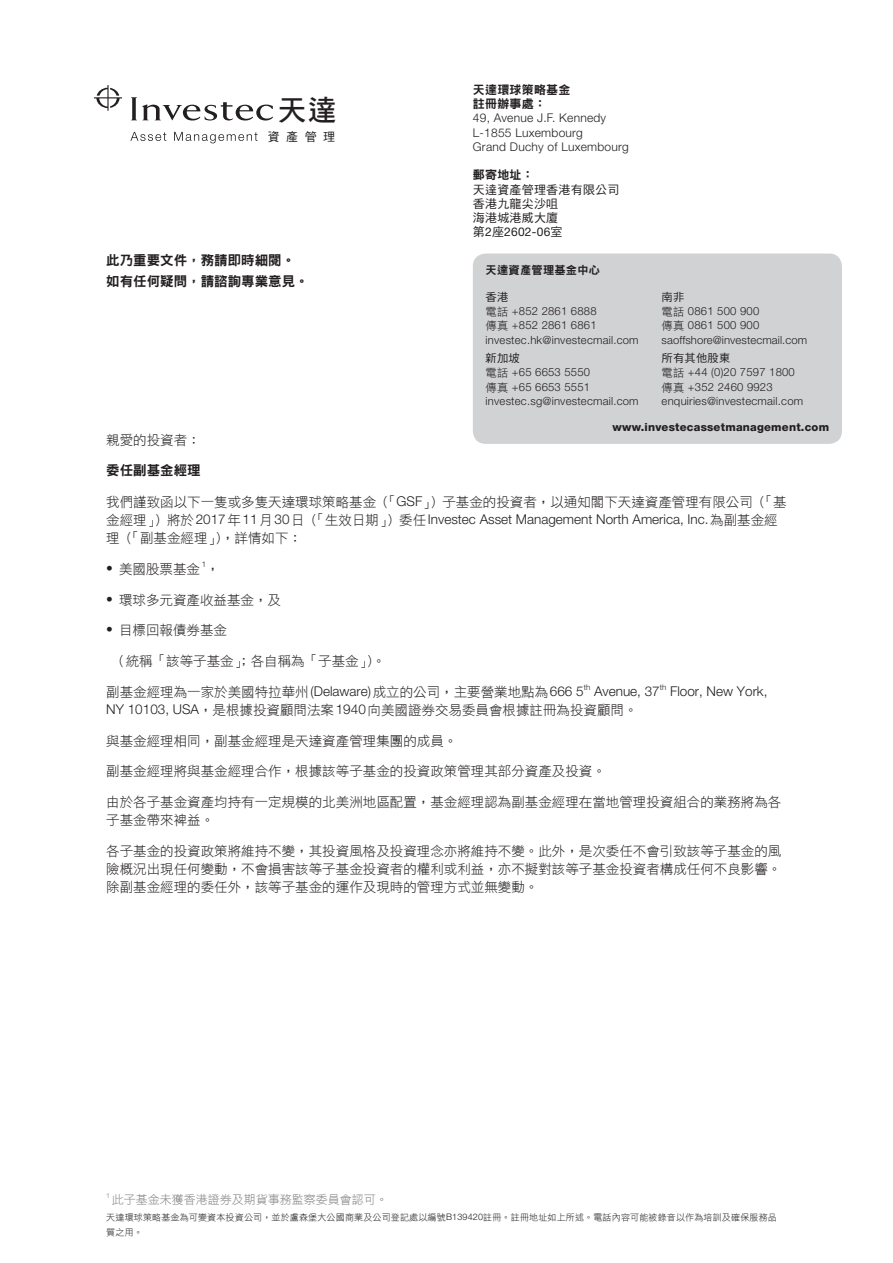
<style>
.page{position:relative;width:893px;height:1263px;background:#fff}
.page>*{position:absolute;margin:0;border:0;box-sizing:border-box;transform-origin:0 0}
.t1{font:28.5px "DF Hei HK W7";color:#231f20}
.t2{font:13.5px/18px "DF Hei Lt HK BF";color:#231f20}
.t3{font:300 13.5px "Helvetica Neue LT Std";color:#231f20}
.t4{font:13.5px/21px "DF Hei HK W9";color:#231f20}
.t5{font:300 12px/14.2px "Helvetica Neue LT Std";letter-spacing:.02em;color:#231f20}
.t6{font:12px/14.2px "DF Hei HK W5";letter-spacing:.02em;color:#231f20}
.t7{font:12px "DF Hei Lt HK BF";color:#808285}
.t8{font:12px/14.2px "DF Hei HK W9";letter-spacing:.02em;color:#231f20}
.t9{font:12px "Helvetica Neue LT Std";letter-spacing:.02em;color:#231f20}
.t10{font:300 11.25px/14.2px "Helvetica Neue LT Std";letter-spacing:.02em;color:#231f20}
.t11{font:800 11.25px "Helvetica Neue LT Std";letter-spacing:.02em;color:#231f20}
.t12{font:11.25px "DF Hei HK W5";letter-spacing:.02em;color:#231f20}
.t13{font:11.25px "DF Hei HK W9";letter-spacing:.02em;color:#231f20}
.t14{font:9px/14.2px "DF Hei Lt HK BF";letter-spacing:.02em;color:#231f20}
.t15{font:300 7.8px "Helvetica Neue LT Std";color:#231f20}
.t16{font:300 7.05px "Helvetica Neue LT Std";color:#808285}
.s1{font-family:"DF Hei HK W5"}
.s2{font-family:"DF Hei Lt HK BF";font-weight:400}
.s3{font-family:"Helvetica Neue LT Std";font-weight:300}
</style>
<div class="page">
<div style="left:473px;top:254px;width:369px;height:190px;background:#d1d2d4;border-radius:13px"></div>
<svg style="left:131px;top:97px;width:142px;height:24px"></svg>
<svg style="left:94px;top:85px;width:28px;height:26px"></svg>
<svg style="left:130px;top:132px;width:36px;height:9px"></svg>
<svg style="left:174px;top:132px;width:84px;height:11px"></svg>
<h1 class="t1" style="left:278px;top:94px;width:60px">天達</h1>
<p class="t6" style="left:268px;top:129px;width:69px">資產管理</p>
<p class="t4" style="left:106px;top:249px;width:204px">此乃重要文件，務請即時細閱。如有任何疑問，請諮詢專業意見。</p>
<p class="t8" style="left:473px;top:82px;width:99px">天達環球策略基金註冊辦事處：</p>
<p class="t5" style="left:473px;top:111px;width:158px">49, Avenue J.F. Kennedy<br>L-1855 Luxembourg<br>Grand Duchy of Luxembourg</p>
<p class="t8" style="left:473px;top:168px;width:62px">郵寄地址：</p>
<p class="t6" style="left:473px;top:182px;width:148px">天達資產管理香港有限公司香港九龍尖沙咀<br>海港城港威大廈</p>
<p class="t9" style="left:473px;top:225px;width:91px"><span class="s1">第</span>2<span class="s1">座</span>2602-06<span class="s1">室</span></p>
<p class="t13" style="left:486px;top:264px;width:116px">天達資產管理基金中心</p>
<p class="t12" style="left:486px;top:291px;width:24px">香港</p>
<p class="t10" style="left:486px;top:304px;width:155px"><span class="s2">電話</span> +852 2861 6888<br><span class="s2">傳真</span> +852 2861 6861 investec.hk@investecmail.com</p>
<p class="t12" style="left:486px;top:352px;width:36px">新加坡</p>
<p class="t10" style="left:486px;top:365px;width:155px"><span class="s2">電話</span> +65 6653 5550<br><span class="s2">傳真</span> +65 6653 5551 investec.sg@investecmail.com</p>
<p class="t12" style="left:662px;top:291px;width:24px">南非</p>
<p class="t10" style="left:662px;top:304px;width:147px"><span class="s2">電話</span> 0861 500 900<br><span class="s2">傳真</span> 0861 500 900 saoffshore@investecmail.com</p>
<p class="t12" style="left:662px;top:352px;width:70px">所有其他股東</p>
<p class="t10" style="left:662px;top:365px;width:143px"><span class="s2">電話</span> +44 (0)20 7597 1800<span class="s2">傳真</span> +352 2460 9923 enquiries@investecmail.com</p>
<p class="t11" style="left:612px;top:420px;width:218px">www.investecassetmanagement.com</p>
<p class="t2" style="left:106px;top:431px;width:96px">親愛的投資者：</p>
<p class="t4" style="left:106px;top:460px;width:96px">委任副基金經理</p>
<p class="t2" style="left:106px;top:493px;width:682px">我們謹致函以下一隻或多隻天達環球策略基金（「<span class="s3">GSF</span>」）子基金的投資者，以通知閣下天達資產管理有限公司（「基</p>
<p class="t3" style="left:106px;top:511px;width:673px"><span class="s2">金經理」）將於</span>2017<span class="s2">年</span>11<span class="s2">月</span>30<span class="s2">日（「生效日期」）委任</span>Investec Asset Management North America, Inc.<span class="s2">為副基金經</span></p>
<p class="t2" style="left:106px;top:529px;width:197px">理（「副基金經理」），詳情如下：</p>
<p class="t2" style="left:106px;top:560px;width:115px"><span class="s3">•</span> 美國股票基金，</p>
<p class="t15" style="left:202px;top:559px;width:6px">1</p>
<p class="t2" style="left:106px;top:590px;width:176px"><span class="s3">•</span> 環球多元資產收益基金，及</p>
<p class="t2" style="left:106px;top:621px;width:122px"><span class="s3">•</span> 目標回報債券基金</p>
<p class="t2" style="left:112px;top:652px;width:275px">（統稱「該等子基金」；各自稱為「子基金」）。</p>
<p class="t2" style="left:106px;top:683px;width:479px">副基金經理為一家於美國特拉華州<span class="s3">(Delaware)</span>成立的公司，主要營業地點為<span class="s3">666 5</span></p>
<p class="t15" style="left:584px;top:682px;width:8px">th</p>
<p class="t3" style="left:594px;top:683px;width:67px">Avenue, 37</p>
<p class="t15" style="left:660px;top:682px;width:8px">th</p>
<p class="t3" style="left:670px;top:683px;width:99px">Floor, New York,</p>
<p class="t2" style="left:106px;top:701px;width:533px"><span class="s3">NY 10103, USA</span>，是根據投資顧問法案<span class="s3">1940</span>向美國證券交易委員會根據註冊為投資顧問。</p>
<p class="t2" style="left:106px;top:731px;width:352px">與基金經理相同，副基金經理是天達資產管理集團的成員。</p>
<p class="t2" style="left:106px;top:762px;width:501px">副基金經理將與基金經理合作，根據該等子基金的投資政策管理其部分資產及投資。</p>
<p class="t2" style="left:106px;top:793px;width:676px">由於各子基金資產均持有一定規模的北美洲地區配置，基金經理認為副基金經理在當地管理投資組合的業務將為各子基金帶來裨益。</p>
<p class="t2" style="left:106px;top:842px;width:676px;text-align:justify">各子基金的投資政策將維持不變，其投資風格及投資理念亦將維持不變。此外，是次委任不會引致該等子基金的風險概況出現任何變動，不會損害該等子基金投資者的權利或利益，亦不擬對該等子基金投資者構成任何不良影響。除副基金經理的委任外，該等子基金的運作及現時的管理方式並無變動。</p>
<p class="t16" style="left:106px;top:1191px;width:5px">1</p>
<p class="t7" style="left:112px;top:1193px;width:277px">此子基金未獲香港證券及期貨事務監察委員會認可。</p>
<p class="t14" style="left:106px;top:1210px;width:672px">天達環球策略基金為可變資本投資公司，並於盧森堡大公國商業及公司登記處以編號<span class="s3">B139420</span>註冊。註冊地址如上所述。電話內容可能被錄音以作為培訓及確保服務品質之用。</p>
</div>
